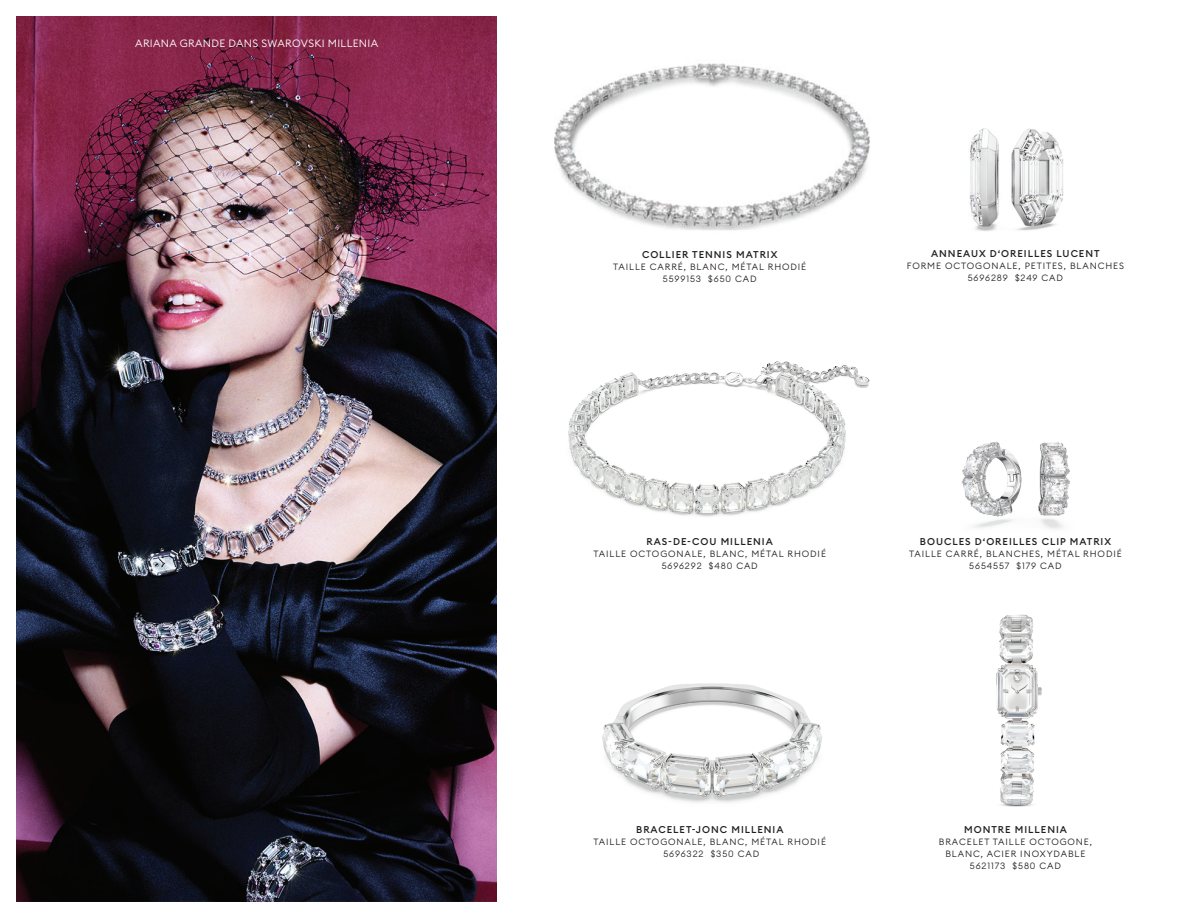
<style>
.page{position:relative;width:1188px;height:918px;background:#fff}
.page>*{position:absolute;margin:0;border:0;box-sizing:border-box;transform-origin:0 0}
.t1{font:300 10.5px "Euclid Circular B";letter-spacing:.03em;color:#fff}
.t2{font:500 9.75px "Euclid Circular B";letter-spacing:.1em;color:#231f20}
.t3{font:300 9px/12px "Euclid Circular B";letter-spacing:.1em;color:#231f20;text-align:center}
</style>
<div class="page">
<img style="left:961px;top:441px;width:109px;height:88px">
<img style="left:970px;top:128px;width:94px;height:103px">
<img style="left:17px;top:17px;width:479px;height:884px">
<img style="left:554px;top:63px;width:316px;height:168px">
<img style="left:568px;top:361px;width:302px;height:156px">
<img style="left:996px;top:614px;width:46px;height:193px">
<img style="left:602px;top:683px;width:221px;height:120px">
<p class="t1" style="left:135px;top:36px;width:244px">ARIANA GRANDE DANS SWAROVSKI MILLENIA</p>
<p class="t2" style="left:642px;top:248px;width:137px">COLLIER TENNIS MATRIX</p>
<p class="t3" style="left:613px;top:260px;width:195px">TAILLE CARRÉ, BLANC, MÉTAL RHODIÉ<br>5599153 $650 CAD</p>
<p class="t2" style="left:931px;top:248px;width:170px">ANNEAUX D‘OREILLES LUCENT</p>
<p class="t3" style="left:907px;top:260px;width:219px">FORME OCTOGONALE, PETITES, BLANCHES<br>5696289 $249 CAD</p>
<p class="t2" style="left:647px;top:535px;width:128px">RAS-DE-COU MILLENIA</p>
<p class="t3" style="left:593px;top:548px;width:234px">TAILLE OCTOGONALE, BLANC, MÉTAL RHODIÉ<br>5696292 $480 CAD</p>
<p class="t2" style="left:920px;top:535px;width:193px">BOUCLES D‘OREILLES CLIP MATRIX</p>
<p class="t3" style="left:909px;top:548px;width:214px">TAILLE CARRÉ, BLANCHES, MÉTAL RHODIÉ<br>5654557 $179 CAD</p>
<p class="t2" style="left:636px;top:823px;width:149px">BRACELET-JONC MILLENIA</p>
<p class="t3" style="left:593px;top:836px;width:234px">TAILLE OCTOGONALE, BLANC, MÉTAL RHODIÉ<br>5696322 $350 CAD</p>
<p class="t2" style="left:964px;top:823px;width:104px">MONTRE MILLENIA</p>
<p class="t3" style="left:939px;top:836px;width:155px">BRACELET TAILLE OCTOGONE,<br>BLANC, ACIER INOXYDABLE<br>5621173 $580 CAD</p>
</div>
